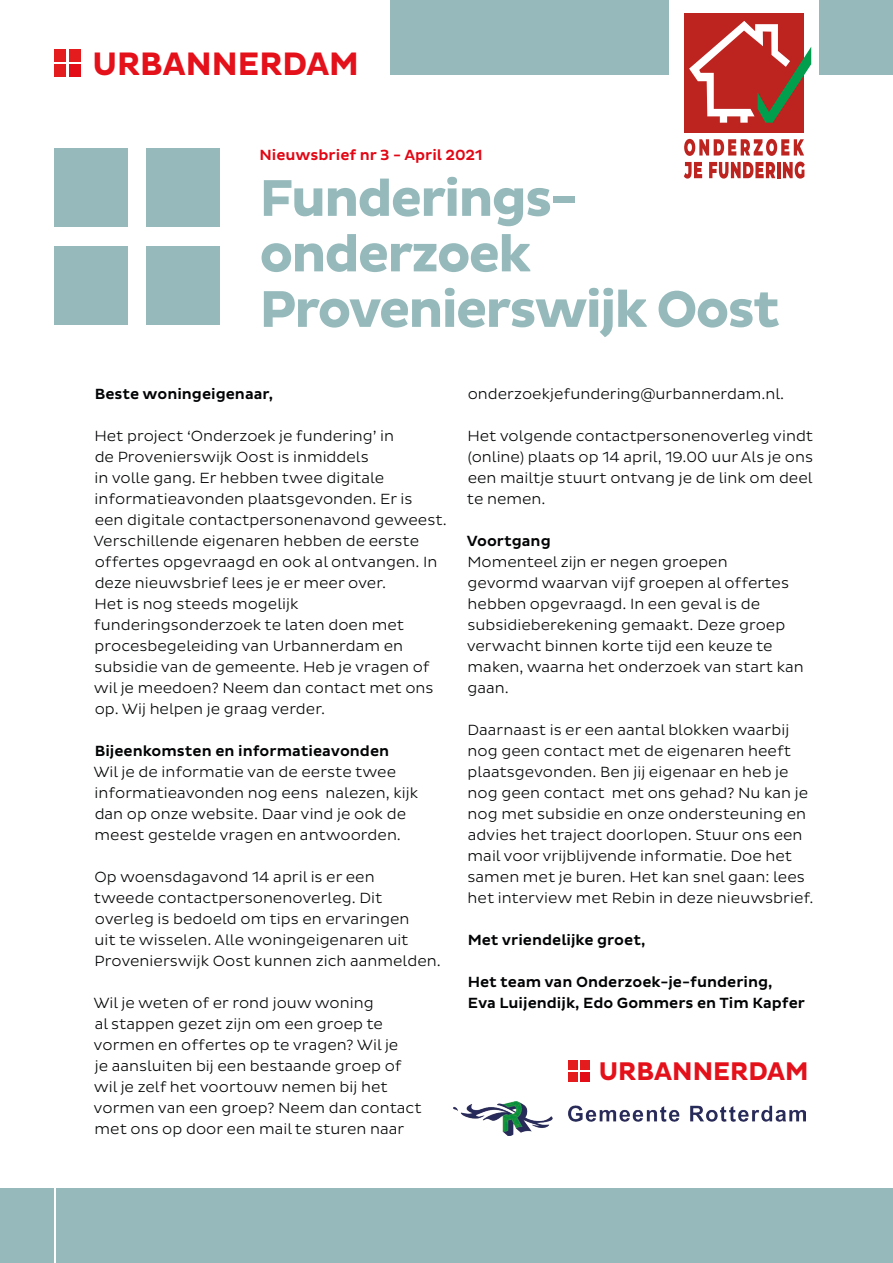
<style>
.page{position:relative;width:893px;height:1263px;background:#fff}
.page>*{position:absolute;margin:0;border:0;box-sizing:border-box;transform-origin:0 0}
.t1{font:700 52.5px "Pluto Sans";letter-spacing:-.04em;color:#96babc}
.t2{font:700 33px "Pluto Sans";color:#e4101a;scale:.95 1}
.t3{font:700 25.95px "Pluto Sans";color:#e4101a;scale:.95 1}
.t4{font:300 15px/21px "Pluto Sans";color:#020304}
.t5{font:500 15px "Pluto Sans";color:#020304}
.t6{font:500 15px "Pluto Sans";color:#e30614}
.s1{color:#e3111b}
</style>
<div class="page">
<div style="left:54px;top:49px;width:12px;height:12px;background:#e41c1d"></div>
<div style="left:69px;top:49px;width:12px;height:12px;background:#e41c1d"></div>
<div style="left:54px;top:64px;width:12px;height:13px;background:#e41c1d"></div>
<div style="left:69px;top:64px;width:12px;height:13px;background:#e30d18"></div>
<div style="left:569px;top:1060px;width:9px;height:10px;background:#e41c1d"></div>
<div style="left:580px;top:1060px;width:9px;height:10px;background:#e41c1d"></div>
<div style="left:569px;top:1072px;width:9px;height:10px;background:#e41c1d"></div>
<div style="left:580px;top:1072px;width:9px;height:10px;background:#e30d18"></div>
<div style="left:0;top:1188px;width:893px;height:75px;background:#96babc"></div>
<hr style="left:54px;top:1187px;width:2px;height:76px;background:#fff">
<div style="left:54px;top:148px;width:73px;height:79px;background:#96babc"></div>
<div style="left:54px;top:246px;width:73px;height:79px;background:#96babc"></div>
<div style="left:146px;top:148px;width:73px;height:79px;background:#96babc"></div>
<div style="left:146px;top:246px;width:73px;height:79px;background:#96babc"></div>
<div style="left:390px;top:0;width:503px;height:75px;background:#96babc"></div>
<img style="left:454px;top:1101px;width:351px;height:35px">
<div style="left:670px;top:0;width:148px;height:191px;background:#fff"></div>
<div style="left:684px;top:14px;width:120px;height:119px;background:#bd231f"></div>
<svg style="left:684px;top:139px;width:120px;height:17px"></svg>
<svg style="left:684px;top:162px;width:18px;height:17px"></svg>
<svg style="left:709px;top:162px;width:66px;height:17px"></svg>
<hr style="left:777px;top:162px;width:3px;height:16px;background:#bd231f">
<svg style="left:783px;top:162px;width:22px;height:17px"></svg>
<svg style="left:689px;top:21px;width:122px;height:102px"></svg>
<h2 class="t2" style="left:93px;top:45px;width:282px">URBANNERD<span class="s1">AM</span></h2>
<p class="t6" style="left:259px;top:146px;width:225px">Nieuwsbrief nr 3 - April 2021</p>
<p class="t1" style="left:259px;top:168px;width:321px">Funderings-</p>
<p class="t1" style="left:259px;top:224px;width:274px">onderzoek</p>
<p class="t1" style="left:259px;top:279px;width:522px">Provenierswijk Oost</p>
<p class="t5" style="left:95px;top:385px;width:180px">Beste woningeigenaar,</p>
<p class="t4" style="left:93px;top:425px;width:355px">Het project ‘Onderzoek je fundering’ in<br>de Provenierswijk Oost is inmiddels<br>in volle gang. Er hebben twee digitale informatieavonden plaatsgevonden. Er is<br>een digitale contactpersonenavond geweest.<br>Verschillende eigenaren hebben de eerste offertes opgevraagd en ook al ontvangen. In deze nieuwsbrief lees je er meer over.</p>
<p class="t4" style="left:94px;top:593px;width:341px">Het is nog steeds mogelijk funderingsonderzoek te laten doen met procesbegeleiding van Urbannerdam en subsidie van de gemeente. Heb je vragen of wil je meedoen? Neem dan contact met ons op. Wij helpen je graag verder.</p>
<p class="t5" style="left:95px;top:742px;width:296px">Bijeenkomsten en informatieavonden</p>
<p class="t4" style="left:93px;top:761px;width:326px">Wil je de informatie van de eerste twee informatieavonden nog eens nalezen, kijk dan op onze website. Daar vind je ook de meest gestelde vragen en antwoorden.</p>
<p class="t4" style="left:94px;top:866px;width:348px">Op woensdagavond 14 april is er een<br>tweede contactpersonenoverleg. Dit overleg is bedoeld om tips en ervaringen<br>uit te wisselen. Alle woningeigenaren uit Provenierswijk Oost kunnen zich aanmelden.</p>
<p class="t4" style="left:93px;top:992px;width:330px">Wil je weten of er rond jouw woning<br>al stappen gezet zijn om een groep te vormen en offertes op te vragen? Wil je<br>je aansluiten bij een bestaande groep of wil je zelf het voortouw nemen bij het vormen van een groep? Neem dan contact met ons op door een mail te sturen naar</p>
<p class="t4" style="left:468px;top:383px;width:318px">onderzoekjefundering@urbannerdam.nl.</p>
<p class="t4" style="left:467px;top:425px;width:348px;text-align:justify">Het volgende contactpersonenoverleg vindt (online) plaats op 14 april, 19.00 uur Als je ons een mailtje stuurt ontvang je de link om deel te nemen.</p>
<p class="t5" style="left:467px;top:532px;width:85px">Voortgang</p>
<p class="t4" style="left:467px;top:551px;width:339px">Momenteel zijn er negen groepen<br>gevormd waarvan vijf groepen al offertes hebben opgevraagd. In een geval is de subsidieberekening gemaakt. Deze groep verwacht binnen korte tijd een keuze te maken, waarna het onderzoek van start kan gaan.</p>
<p class="t4" style="left:467px;top:719px;width:348px">Daarnaast is er een aantal blokken waarbij nog geen contact met de eigenaren heeft plaatsgevonden. Ben jij eigenaar en heb je nog geen contact met ons gehad? Nu kan je nog met subsidie en onze ondersteuning en advies het traject doorlopen. Stuur ons een mail voor vrijblijvende informatie. Doe het samen met je buren. Het kan snel gaan: lees het interview met Rebin in deze nieuwsbrief.</p>
<p class="t5" style="left:468px;top:931px;width:179px">Met vriendelijke groet,</p>
<p class="t5" style="left:468px;top:973px;width:306px">Het team van Onderzoek-je-fundering,</p>
<p class="t5" style="left:468px;top:994px;width:339px">Eva Luijendijk, Edo Gommers en Tim Kapfer</p>
<h3 class="t3" style="left:599px;top:1057px;width:222px">URBANNERD<span class="s1">AM</span></h3>
</div>
